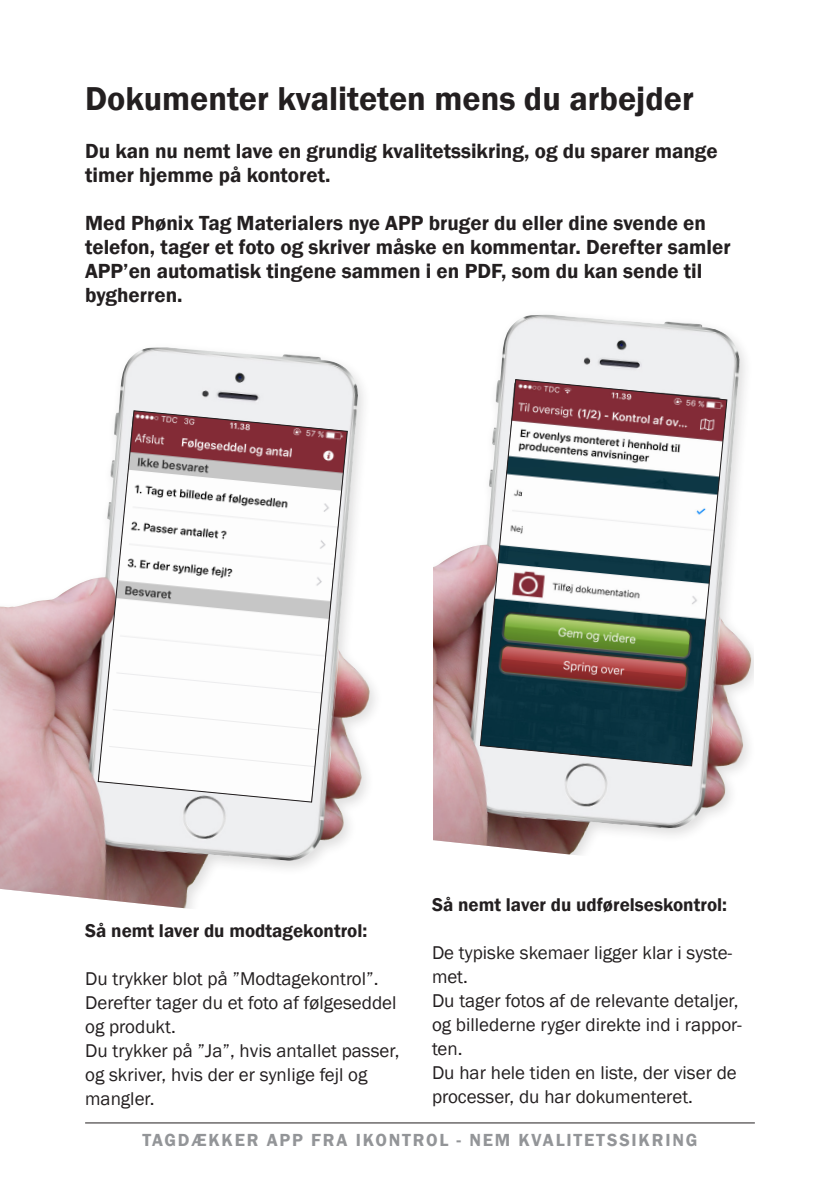
<style>
.page{position:relative;width:840px;height:1191px;background:#fff}
.page>*{position:absolute;margin:0;border:0;box-sizing:border-box;transform-origin:0 0}
.t1{font:600 34px "Franklin Gothic";color:#231f20}
.t2{font:600 21px/24px "Franklin Gothic";color:#231f20}
.t3{font:19px/24px "Franklin Gothic";color:#231f20}
.t4{font:600 19px "Franklin Gothic";color:#231f20}
.t5{font:600 18px "Franklin Gothic";letter-spacing:.1em;color:#939598}
</style>
<div class="page">
<img style="left:0;top:347px;width:371px;height:561px">
<svg style="left:97px;top:410px;width:251px;height:393px"></svg>
<img style="left:433px;top:314px;width:319px;height:540px">
<svg style="left:479px;top:378px;width:248px;height:389px"></svg>
<hr style="left:85px;top:1122px;width:669px;height:1px;background:#231f20">
<p class="t1" style="left:85px;top:78px;width:610px">Dokumenter kvaliteten mens du arbejder</p>
<p class="t2" style="left:85px;top:139px;width:633px">Du kan nu nemt lave en grundig kvalitetssikring, og du sparer mange timer hjemme på kontoret.</p>
<p class="t2" style="left:85px;top:211px;width:646px">Med Phønix Tag Materialers nye APP bruger du eller dine svende en telefon, tager et foto og skriver måske en kommentar. Derefter samler APP’en automatisk tingene sammen i en PDF, som du kan sende til bygherren.</p>
<p class="t4" style="left:85px;top:919px;width:283px">Så nemt laver du modtagekontrol:</p>
<p class="t3" style="left:85px;top:967px;width:313px">Du trykker blot på ”Modtagekontrol”.<br>Derefter tager du et foto af følgeseddel og produkt.</p>
<p class="t3" style="left:85px;top:1039px;width:316px">Du trykker på ”Ja”, hvis antallet passer, og skriver, hvis der er synlige fejl og mangler.</p>
<p class="t4" style="left:432px;top:892px;width:296px">Så nemt laver du udførelseskontrol:</p>
<p class="t3" style="left:432px;top:940px;width:301px">De typiske skemaer ligger klar i syste&shy;met.</p>
<p class="t3" style="left:432px;top:988px;width:311px">Du tager fotos af de relevante detaljer, og billederne ryger direkte ind i rappor&shy;ten.</p>
<p class="t3" style="left:432px;top:1060px;width:306px">Du har hele tiden en liste, der viser de processer, du har dokumenteret.</p>
<p class="t5" style="left:142px;top:1129px;width:556px">TAGDÆKKER APP FRA IKONTROL - NEM KVALITETSSIKRING</p>
</div>
